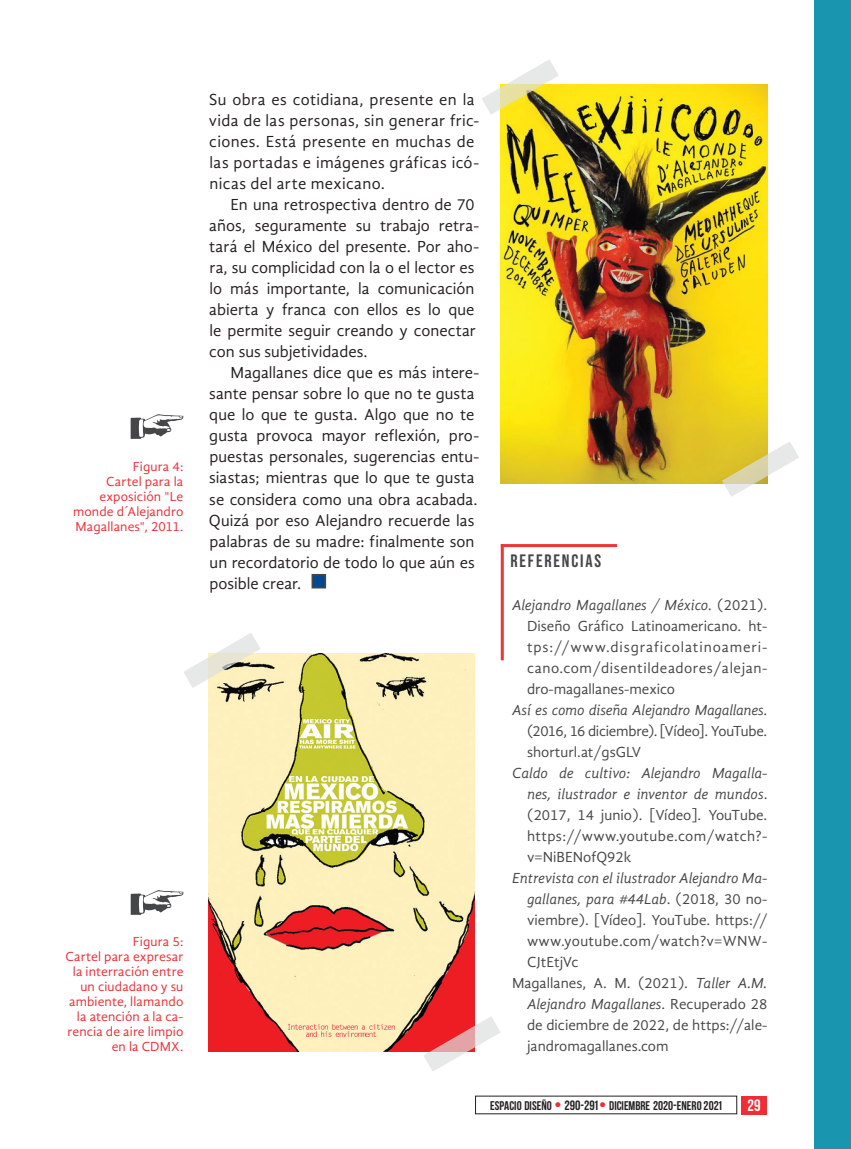
<style>
.page{position:relative;width:851px;height:1149px;background:#fff}
.page>*{position:absolute;margin:0;border:0;box-sizing:border-box;transform-origin:0 0}
.t1{font:18px "Bebas Neue";letter-spacing:.1em;color:#454647}
.t2{font:16.5px/21px "Gandhi Sans";color:#231f20}
.t3{font:16.5px/21px "Gandhi Sans";letter-spacing:.02em;color:#231f20}
.t4{font:700 16.5px "Bebas Neue";color:#fff}
.t5{font:15px/21px "Gandhi Sans";color:#454647;text-align:justify}
.t6{font:italic 15px "Gandhi Sans";letter-spacing:-.01em;color:#454647}
.t7{font:15px "Gandhi Sans";letter-spacing:.035em;color:#454647}
.t8{font:15px "Gandhi Sans";letter-spacing:.06em;color:#454647}
.t9{font:15px "Gandhi Sans";letter-spacing:.02em;color:#454647}
.t10{font:13.5px/15px "Gandhi Sans";letter-spacing:.01em;color:#ee2d35;text-align:right}
.t11{font:700 12.6px "Bebas Neue";color:#231f20}
.s1{font-style:normal}
.s2{font-style:italic}
.s3{font-size:18px;color:#ee2d35}
.s4{font-size:13.5px}
.s5{font-size:12.75px}
</style>
<div class="page">
<div style="left:814px;top:0;width:36px;height:1148px;background:#1995af"></div>
<div style="left:741px;top:1095px;width:25px;height:19px;background:#ee2d35"></div>
<div style="left:311px;top:573px;width:15px;height:15px;background:#014a93;border:2px solid #454647"></div>
<hr style="left:500px;top:544px;width:3px;height:116px;background:#ee3639">
<hr style="left:500px;top:544px;width:117px;height:3px;background:#ee3639">
<img style="left:500px;top:84px;width:267px;height:399px">
<img style="left:209px;top:653px;width:265px;height:398px">
<svg style="left:131px;top:414px;width:53px;height:25px"></svg>
<svg style="left:131px;top:890px;width:53px;height:24px"></svg>
<svg style="left:720px;top:440px;width:79px;height:57px"></svg>
<svg style="left:482px;top:60px;width:77px;height:56px"></svg>
<svg style="left:184px;top:633px;width:77px;height:56px"></svg>
<svg style="left:422px;top:1014px;width:78px;height:57px"></svg>
<p class="t10" style="left:73px;top:458px;width:112px">Figura 4:<br>Cartel para la exposición "Le monde d´Alejandro<br>Magallanes", 2011.</p>
<p class="t10" style="left:65px;top:934px;width:119px">Figura 5:<br>Cartel para expresar la interración entre un ciudadano y su ambiente, llamando la atención a la ca&shy;rencia de aire limpio en la CDMX.</p>
<p class="t3" style="left:209px;top:89px;width:272px">Su obra es cotidiana, presente en la vida de las personas, sin generar fric&shy;ciones. Está presente en muchas de las portadas e imágenes gráficas icó&shy;nicas del arte mexicano.</p>
<p class="t2" style="left:209px;top:194px;width:271px;text-indent:21px">En una retrospectiva dentro de 70 años, seguramente su trabajo retra&shy;tará el México del presente. Por aho&shy;ra, su complicidad con la o el lector es lo más importante, la comunicación abierta y franca con ellos es lo que le permite seguir creando y conectar con sus subjetividades.</p>
<p class="t2" style="left:209px;top:362px;width:272px;text-indent:22px">Magallanes dice que es más intere&shy;sante pensar sobre lo que no te gusta que lo que te gusta. Algo que no te gusta provoca mayor reflexión, pro&shy;puestas personales, sugerencias entu&shy;siastas; mientras que lo que te gusta se considera como una obra acabada.<br>Quizá por eso Alejandro recuerde las palabras de su madre: finalmente son un recordatorio de todo lo que aún es posible crear.</p>
<p class="t1" style="left:510px;top:551px;width:92px">REFERENCIAS</p>
<p class="t6" style="left:512px;top:595px;width:257px">Alejandro Magallanes / México. <span class="s1">(2021).</span></p>
<p class="t5" style="left:527px;top:614px;width:242px">Diseño Gráfico Latinoamericano. ht-</p>
<p class="t8" style="left:527px;top:637px;width:242px">tps://www.disgraficolatinoameri-</p>
<p class="t7" style="left:527px;top:658px;width:242px">cano.com/disentildeadores/alejan-</p>
<p class="t5" style="left:527px;top:677px;width:150px">dro-magallanes-mexico</p>
<p class="t6" style="left:512px;top:700px;width:257px">Así es como diseña Alejandro Magallanes<span class="s1">.</span></p>
<p class="t5" style="left:527px;top:719px;width:242px">(2016, 16 diciembre). [Vídeo]. YouTube.</p>
<p class="t5" style="left:527px;top:740px;width:116px">shorturl.at/gsGLV</p>
<p class="t5" style="left:527px;top:761px;width:242px;text-indent:-15px"><span class="s2">Caldo de cultivo: Alejandro Magalla&shy;nes, ilustrador e inventor de mundos</span>. (2017, 14 junio). [Vídeo]. YouTube. https://www.youtube.com/watch?- v=NiBENofQ92k</p>
<p class="t6" style="left:512px;top:868px;width:257px">Entrevista con el ilustrador Alejandro Ma-</p>
<p class="t6" style="left:527px;top:889px;width:242px">gallanes, para #44Lab<span class="s1">. (2018, 30 no-</span></p>
<p class="t5" style="left:527px;top:908px;width:242px">viembre). [Vídeo]. YouTube. https://</p>
<p class="t9" style="left:527px;top:931px;width:242px">www.youtube.com/watch?v=WNW-</p>
<p class="t5" style="left:527px;top:950px;width:53px">CJtEtjVc</p>
<p class="t5" style="left:512px;top:971px;width:257px">Magallanes, A. M. (2021). <span class="s2">Taller A.M.</span></p>
<p class="t6" style="left:527px;top:994px;width:242px">Alejandro Magallanes<span class="s1">. Recuperado 28</span></p>
<p class="t5" style="left:527px;top:1013px;width:242px">de diciembre de 2022, de https://ale-</p>
<p class="t5" style="left:527px;top:1034px;width:143px">jandromagallanes.com</p>
<p class="t11" style="left:490px;top:1098px;width:233px">ESPACIO DISEÑO <span class="s3">•</span> <span class="s4">290-29</span><span class="s4">1</span><span class="s3">•</span> DICIEMBRE <span class="s5">2020</span><span class="s4">-</span>ENERO <span class="s5">2021</span></p>
<p class="t4" style="left:747px;top:1095px;width:15px">29</p>
</div>
